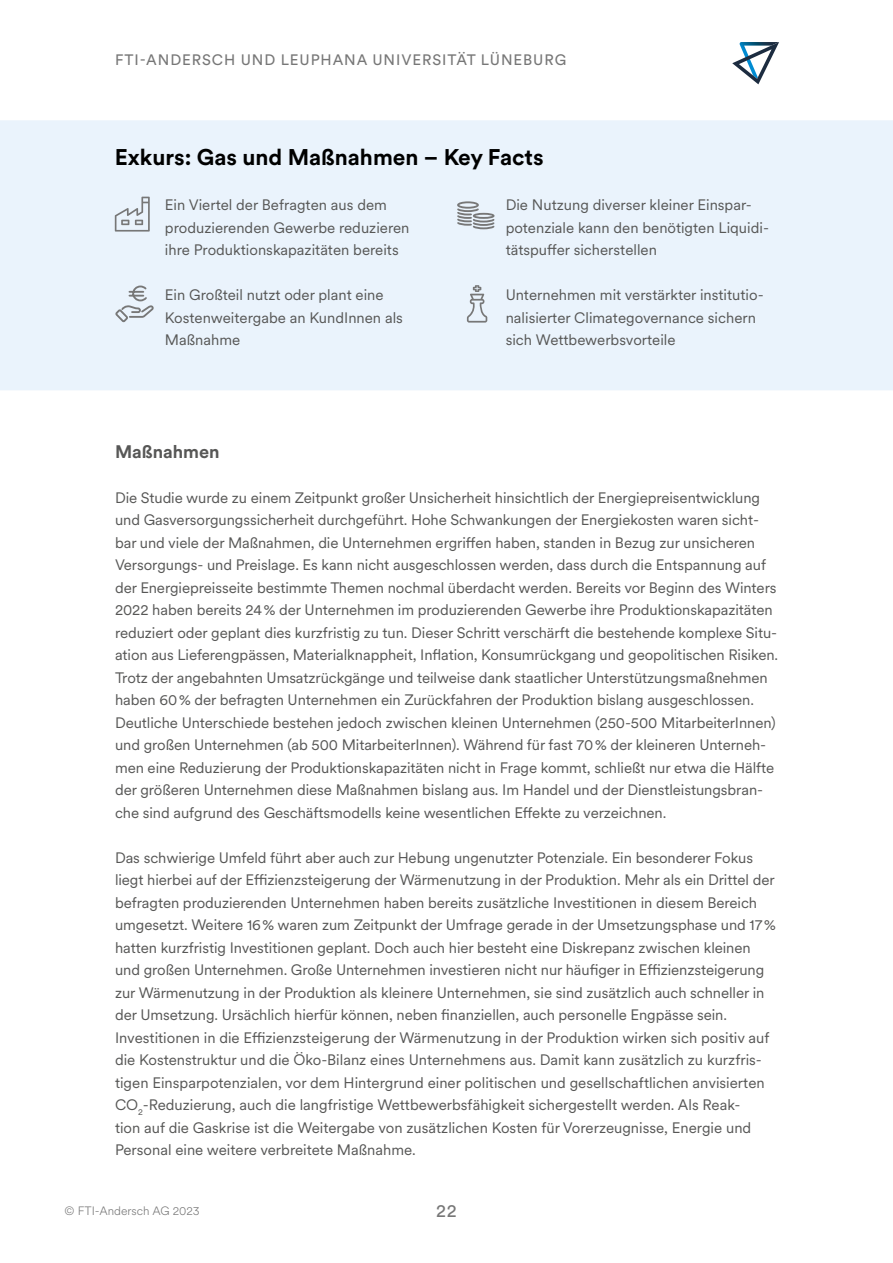
<style>
.page{position:relative;width:893px;height:1263px;background:#fff}
.page>*{position:absolute;margin:0;border:0;box-sizing:border-box;transform-origin:0 0}
.t1{font:700 22.5px "Circular XX";color:#000}
.t2{font:700 18px "Circular XX";color:#575756}
.t3{font:18px "Circular XX";color:#777}
.t4{font:15px/22.5px "Circular XX";letter-spacing:-.005em;color:#575756}
.t5{font:15px "Circular XX";letter-spacing:.06em;color:#777}
.t6{font:300 12px "Circular XX";color:#777}
</style>
<div class="page">
<svg style="left:732px;top:42px;width:47px;height:42px"></svg>
<div style="left:0;top:120px;width:893px;height:270px;background:#eaf3fc"></div>
<svg style="left:455px;top:200px;width:41px;height:30px"></svg>
<div style="left:473px;top:213px;width:22px;height:6px;border:2px solid #777;border-radius:50%"></div>
<svg style="left:467px;top:285px;width:20px;height:38px"></svg>
<svg style="left:115px;top:197px;width:35px;height:35px"></svg>
<svg style="left:114px;top:285px;width:39px;height:39px;background:#d2d9e1"></svg>
<p class="t5" style="left:115px;top:49px;width:453px">FTI-ANDERSCH UND LEUPHANA UNIVERSITÄT LÜNEBURG</p>
<h1 class="t1" style="left:115px;top:142px;width:430px">Exkurs: Gas und Maßnahmen – Key Facts</h1>
<p class="t4" style="left:165px;top:193px;width:246px">Ein Viertel der Befragten aus dem produzierenden Gewerbe reduzieren ihre Produktionskapazitäten bereits</p>
<p class="t4" style="left:165px;top:283px;width:239px">Ein Großteil nutzt oder plant eine<br>Kostenweitergabe an KundInnen als<br>Maßnahme</p>
<p class="t4" style="left:506px;top:193px;width:265px">Die Nutzung diverser kleiner Einspar&shy;potenziale kann den benötigten Liquidi&shy;tätspuffer sicherstellen</p>
<p class="t4" style="left:506px;top:283px;width:260px">Unternehmen mit verstärkter institutio&shy;nalisierter Climategovernance sichern sich Wettbewerbsvorteile</p>
<p class="t2" style="left:115px;top:439px;width:106px">Maßnahmen</p>
<p class="t4" style="left:115px;top:486px;width:665px">Die Studie wurde zu einem Zeitpunkt großer Unsicherheit hinsichtlich der Energiepreisentwicklung und Gasversorgungssicherheit durchgeführt. Hohe Schwankungen der Energiekosten waren sicht&shy;bar und viele der Maßnahmen, die Unternehmen ergriffen haben, standen in Bezug zur unsicheren Versorgungs- und Preislage. Es kann nicht ausgeschlossen werden, dass durch die Entspannung auf der Energiepreisseite bestimmte Themen nochmal überdacht werden. Bereits vor Beginn des Winters 2022 haben bereits 24% der Unternehmen im produzierenden Gewerbe ihre Produktionskapazitäten reduziert oder geplant dies kurzfristig zu tun. Dieser Schritt verschärft die bestehende komplexe Situ&shy;ation aus Lieferengpässen, Materialknappheit, Inflation, Konsumrückgang und geopolitischen Risiken.<br>Trotz der angebahnten Umsatzrückgänge und teilweise dank staatlicher Unterstützungsmaßnehmen haben 60% der befragten Unternehmen ein Zurückfahren der Produktion bislang ausgeschlossen.<br>Deutliche Unterschiede bestehen jedoch zwischen kleinen Unternehmen (250-500 MitarbeiterInnen) und großen Unternehmen (ab 500 MitarbeiterInnen). Während für fast 70% der kleineren Unterneh&shy;men eine Reduzierung der Produktionskapazitäten nicht in Frage kommt, schließt nur etwa die Hälfte der größeren Unternehmen diese Maßnahmen bislang aus. Im Handel und der Dienstleistungsbran&shy;che sind aufgrund des Geschäftsmodells keine wesentlichen Effekte zu verzeichnen.</p>
<p class="t4" style="left:115px;top:846px;width:662px">Das schwierige Umfeld führt aber auch zur Hebung ungenutzter Potenziale. Ein besonderer Fokus liegt hierbei auf der Effizienzsteigerung der Wärmenutzung in der Produktion. Mehr als ein Drittel der befragten produzierenden Unternehmen haben bereits zusätzliche Investitionen in diesem Bereich umgesetzt. Weitere 16% waren zum Zeitpunkt der Umfrage gerade in der Umsetzungsphase und 17% hatten kurzfristig Investitionen geplant. Doch auch hier besteht eine Diskrepanz zwischen kleinen und großen Unternehmen. Große Unternehmen investieren nicht nur häufiger in Effizienzsteigerung zur Wärmenutzung in der Produktion als kleinere Unternehmen, sie sind zusätzlich auch schneller in der Umsetzung. Ursächlich hierfür können, neben finanziellen, auch personelle Engpässe sein.<br>Investitionen in die Effizienzsteigerung der Wärmenutzung in der Produktion wirken sich positiv auf die Kostenstruktur und die Öko-Bilanz eines Unternehmens aus. Damit kann zusätzlich zu kurzfris&shy;tigen Einsparpotenzialen, vor dem Hintergrund einer politischen und gesellschaftlichen anvisierten CO<sub>2</sub>-Reduzierung, auch die langfristige Wettbewerbsfähigkeit sichergestellt werden. Als Reak-<br>tion auf die Gaskrise ist die Weitergabe von zusätzlichen Kosten für Vorerzeugnisse, Energie und Personal eine weitere verbreitete Maßnahme.</p>
<p class="t6" style="left:65px;top:1203px;width:137px">© FTI-Andersch AG 2023</p>
<p class="t3" style="left:436px;top:1198px;width:22px">22</p>
</div>
